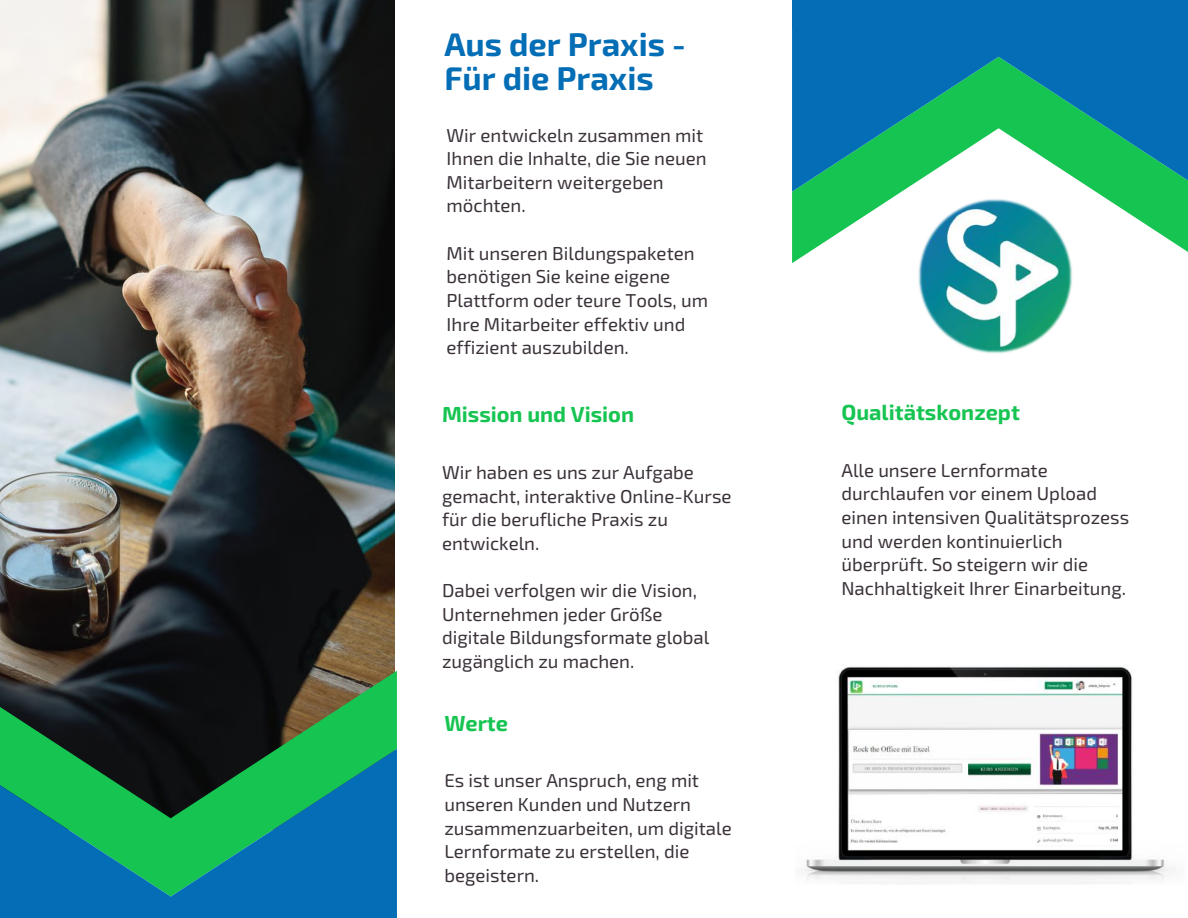
<style>
.page{position:relative;width:1188px;height:918px;background:#fff}
.page>*{position:absolute;margin:0;border:0;box-sizing:border-box;transform-origin:0 0}
.t1{font:700 32.7px/33.8px "Exo 2";color:#036db5}
.t2{font:700 21.75px "Exo 2";color:#16c452}
.t3{font:18.75px/23.7px "Exo 2";color:#3a3139}
</style>
<div class="page">
<img style="left:0;top:0;width:395px;height:671px">
<svg style="left:0;top:671px;width:397px;height:78px;background:#204129"></svg>
<svg style="left:0;top:749px;width:397px;height:169px;background:#0b827e"></svg>
<div style="left:792px;top:0;width:396px;height:30px;background:#036db5"></div>
<svg style="left:792px;top:192px;width:396px;height:71px"></svg>
<svg style="left:792px;top:30px;width:396px;height:162px;background:#22989b"></svg>
<img style="left:917px;top:197px;width:157px;height:157px">
<img style="left:800px;top:666px;width:376px;height:218px">
<h1 class="t1" style="left:444px;top:26px;width:243px">Aus der Praxis -<br>Für die Praxis</h1>
<p class="t3" style="left:447px;top:122px;width:262px">Wir entwickeln zusammen mit<br>Ihnen die Inhalte, die Sie neuen<br>Mitarbeitern weitergeben möchten.</p>
<p class="t3" style="left:447px;top:240px;width:263px">Mit unseren Bildungspaketen benötigen Sie keine eigene<br>Plattform oder teure Tools, um<br>Ihre Mitarbeiter effektiv und effizient auszubilden.</p>
<p class="t2" style="left:442px;top:400px;width:193px">Mission und Vision</p>
<p class="t3" style="left:442px;top:460px;width:291px">Wir haben es uns zur Aufgabe gemacht, interaktive Online-Kurse für die berufliche Praxis zu entwickeln.</p>
<p class="t3" style="left:442px;top:578px;width:269px">Dabei verfolgen wir die Vision,<br>Unternehmen jeder Größe digitale Bildungsformate global zugänglich zu machen.</p>
<p class="t2" style="left:444px;top:709px;width:65px">Werte</p>
<p class="t3" style="left:444px;top:768px;width:289px">Es ist unser Anspruch, eng mit unseren Kunden und Nutzern zusammenzuarbeiten, um digitale<br>Lernformate zu erstellen, die begeistern.</p>
<p class="t2" style="left:842px;top:398px;width:180px">Qualitätskonzept</p>
<p class="t3" style="left:842px;top:457px;width:289px">Alle unsere Lernformate durchlaufen vor einem Upload einen intensiven Qualitätsprozess und werden kontinuierlich überprüft. So steigern wir die<br>Nachhaltigkeit Ihrer Einarbeitung.</p>
</div>
